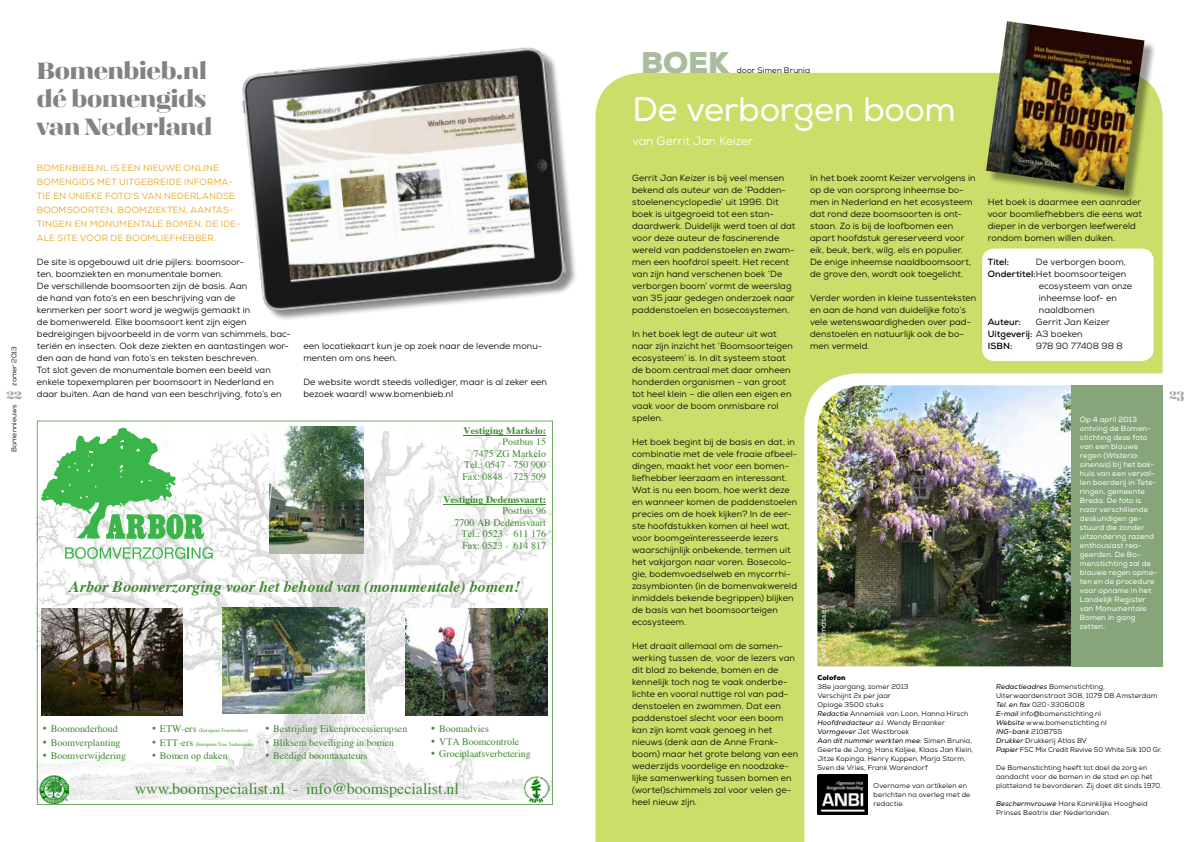
<style>
.page{position:relative;width:1191px;height:842px;background:#fff}
.page>*{position:absolute;margin:0;border:0;box-sizing:border-box;transform-origin:0 0}
.t1{font:34px "Nexa";letter-spacing:-.01em;color:#fff}
.t2{font:900 29.9px "Nexa";color:#aabc9e}
.t3{font:23.8px/28px "Magnel";letter-spacing:-.01em;color:#808285}
.t4{font:italic 700 16px "Times";color:#3c8a2e}
.t5{font:16px "Times";color:#3c8a2e}
.t6{font:14px "Magnel";color:#a7a9ac}
.t7{font:12px "Nexa";letter-spacing:-.005em;color:#fff}
.t8{font:10px/11.5px "Times";letter-spacing:.005em;color:#3c8a2e;text-align:right}
.t9{font:700 10px "Times";color:#3c8a2e}
.t10{font:9px/12px "Nexa";letter-spacing:.01em;color:#000}
.t11{font:9px/14px "Nexa";letter-spacing:.02em;color:#e8a216}
.t12{font:700 9px "Nexa";color:#000}
.t13{font:8px "Nexa";letter-spacing:.015em;color:#000}
.t14{font:7.5px/9px "Nexa";letter-spacing:.015em;color:#fff}
.t15{font:7px/9px "Nexa";letter-spacing:.02em;color:#000}
.t16{font:7px "Nexa";color:#000}
.t17{font:900 7px "Nexa";letter-spacing:.02em;color:#000}
.t18{font:5px "Times";letter-spacing:-.015em;color:#3c8a2e}
.s1{font-weight:700}
.s2{font-style:italic}
.s3{font-size:10px}
</style>
<div class="page">
<div style="left:595px;top:73px;width:209px;height:769px;background:#ccde69"></div>
<div style="left:795px;top:73px;width:367px;height:344px;background:#ccde69"></div>
<svg style="left:805px;top:373px;width:358px;height:402px"></svg>
<img style="left:817px;top:385px;width:254px;height:281px">
<img style="left:817px;top:775px;width:51px;height:40px">
<div style="left:988px;top:23px;width:168px;height:179px;background:#000;opacity:.4"></div>
<img style="left:986px;top:21px;width:158px;height:169px">
<div style="left:982px;top:249px;width:171px;height:112px;background:#fff;border-radius:12px"></div>
<div style="left:244px;top:49px;width:334px;height:272px;background:#000;opacity:.45"></div>
<img style="left:242px;top:47px;width:330px;height:268px">
<img style="left:37px;top:421px;width:516px;height:384px">
<div style="left:1071px;top:385px;width:91px;height:281px;background:#87a57a"></div>
<h3 class="t3" style="left:37px;top:57px;width:177px">Bomenbieb.nl dé bomengids van Nederland</h3>
<h2 class="t2" style="left:641px;top:43px;width:90px">BOEK</h2>
<p class="t13" style="left:737px;top:65px;width:75px">door Simen Brunia</p>
<h1 class="t1" style="left:632px;top:89px;width:325px">De verborgen boom</h1>
<h3 class="t7" style="left:632px;top:133px;width:122px">van Gerrit Jan Keizer</h3>
<p class="t11" style="left:37px;top:161px;width:205px">BOMENBIEB.NL IS EEN NIEUWE ONLINE BOMENGIDS MET UITGEBREIDE INFORMA-TIE EN UNIEKE FOTO'S VAN NEDERLANDSE BOOMSOORTEN, BOOMZIEKTEN, AANTAS-TINGEN EN MONUMENTALE BOMEN. DE IDE-ALE SITE VOOR DE BOOMLIEFHEBBER.</p>
<p class="t10" style="left:37px;top:256px;width:256px">De site is opgebouwd uit drie pijlers: boomsoor-<br>ten, boomziekten en monumentale bomen.<br>De verschillende boomsoorten zijn de basis. Aan<br>de hand van foto’s en een beschrijving van de<br>kenmerken per soort word je wegwijs gemaakt in<br>de bomenwereld. Elke boomsoort kent zijn eigen bedreigingen bijvoorbeeld in de vorm van schimmels, bac&shy;teriën en insecten. Ook deze ziekten en aantastingen wor&shy;den aan de hand van foto’s en teksten beschreven.<br>Tot slot geven de monumentale bomen een beeld van enkele topexemplaren per boomsoort in Nederland en daar buiten. Aan de hand van een beschrijving, foto’s en</p>
<p class="t10" style="left:632px;top:172px;width:165px">Gerrit Jan Keizer is bij veel mensen bekend als auteur van de ‘Padden&shy;stoelenencyclopedie’ uit 1996. Dit boek is uitgegroeid tot een stan&shy;daardwerk. Duidelijk werd toen al dat voor deze auteur de fascinerende wereld van paddenstoelen en zwam&shy;men een hoofdrol speelt. Het recent van zijn hand verschenen boek ‘De verborgen boom’ vormt de weerslag van 35 jaar gedegen onderzoek naar paddenstoelen en bosecosystemen.</p>
<p class="t10" style="left:632px;top:328px;width:162px">In het boek legt de auteur uit wat naar zijn inzicht het ‘Boomsoorteigen ecosysteem’ is. In dit systeem staat de boom centraal met daar omheen honderden organismen - van groot tot heel klein – die allen een eigen en vaak voor de boom onmisbare rol spelen.</p>
<p class="t10" style="left:632px;top:436px;width:167px">Het boek begint bij de basis en dat, in combinatie met de vele fraaie afbeel&shy;dingen, maakt het voor een bomen&shy;liefhebber leerzaam en interessant.<br>Wat is nu een boom, hoe werkt deze en wanneer komen de paddenstoelen precies om de hoek kijken? In de eer&shy;ste hoofdstukken komen al heel wat, voor boomgeïnteresseerde lezers waarschijnlijk onbekende, termen uit het vakjargon naar voren. Bosecolo&shy;gie, bodemvoedselweb en mycorrhi&shy;zasymbionten (in de bomenvakwereld inmiddels bekende begrippen) blijken de basis van het boomsoorteigen ecosysteem.</p>
<p class="t10" style="left:632px;top:640px;width:168px">Het draait allemaal om de samen&shy;werking tussen de, voor de lezers van dit blad zo bekende, bomen en de kennelijk toch nog te vaak onderbe&shy;lichte en vooral nuttige rol van pad&shy;denstoelen en zwammen. Dat een paddenstoel slecht voor een boom kan zijn komt vaak genoeg in het nieuws (denk aan de Anne Frank&shy;boom) maar het grote belang van een wederzijds voordelige en noodzake&shy;lijke samenwerking tussen bomen en (wortel)schimmels zal voor velen ge&shy;heel nieuw zijn.</p>
<p class="t10" style="left:810px;top:172px;width:167px">In het boek zoomt Keizer vervolgens in op de van oorsprong inheemse bo&shy;men in Nederland en het ecosysteem dat rond deze boomsoorten is ont&shy;staan. Zo is bij de loofbomen een apart hoofdstuk gereserveerd voor eik, beuk, berk, wilg, els en populier.<br>De enige inheemse naaldboomsoort, de grove den, wordt ook toegelicht.</p>
<p class="t10" style="left:810px;top:292px;width:168px">Verder worden in kleine tussenteksten en aan de hand van duidelijke foto’s vele wetenswaardigheden over pad&shy;denstoelen en natuurlijk ook de bo&shy;men vermeld.</p>
<p class="t10" style="left:987px;top:196px;width:156px">Het boek is daarmee een aanrader voor boomliefhebbers die eens wat dieper in de verborgen leefwereld rondom bomen willen duiken.</p>
<p class="t12" style="left:987px;top:256px;width:23px">Titel:</p>
<p class="t10" style="left:1036px;top:256px;width:91px">De verborgen boom,</p>
<p class="t10" style="left:987px;top:268px;width:140px"><span class="s1">Ondertitel:</span>Het boomsoorteigen</p>
<p class="t10" style="left:1038px;top:280px;width:95px">ecosysteem van onze</p>
<p class="t10" style="left:1038px;top:292px;width:80px">inheemse loof- en</p>
<p class="t10" style="left:1038px;top:304px;width:57px">naaldbomen</p>
<p class="t12" style="left:987px;top:316px;width:35px">Auteur:</p>
<p class="t10" style="left:987px;top:316px;width:123px;text-indent:48px">Gerrit Jan Keizer<br><span class="s1">Uitgeverij:</span> A3 boeken<br><span class="s1">ISBN:</span></p>
<p class="t10" style="left:1036px;top:340px;width:88px">978 90 77408 98 8</p>
<p class="t10" style="left:303px;top:340px;width:240px">een locatiekaart kun je op zoek naar de levende monu&shy;menten om ons heen.</p>
<p class="t10" style="left:303px;top:376px;width:245px">De website wordt steeds vollediger, maar is al zeker een bezoek waard! www.bomenbieb.nl</p>
<p class="t16" style="left:10px;top:386px;width:41px;rotate:-90deg">zomer 2013</p>
<h3 class="t6" style="left:6px;top:385px;width:17px">22</h3>
<h3 class="t6" style="left:1169px;top:385px;width:17px">23</h3>
<p class="t16" style="left:10px;top:452px;width:49px;rotate:-90deg">Bomennieuws</p>
<p class="t14" style="left:1080px;top:415px;width:79px">Op 4 april 2013 ontving de Bomen&shy;stichting deze foto van een blauwe regen (<span class="s2">Wisteria sinensis</span>) bij het bak&shy;huis van een verval&shy;len boerderij in Tete&shy;ringen, gemeente<br>Breda. De foto is naar verschillende deskundigen ge&shy;stuurd die zonder uitzondering razend enthousiast rea&shy;geerden. De Bo&shy;menstichting zal de blauwe regen opme&shy;ten en de procedure voor opname in het<br>Landelijk Register van Monumentale<br>Bomen in gang zetten.</p>
<p class="t9" style="left:463px;top:421px;width:84px">Vestiging Markelo:</p>
<p class="t8" style="left:462px;top:435px;width:85px">Postbus 15<br>7475 ZG Markelo<br>Tel.: 0547 - 750 900<br>Fax: 0848 - 725 509</p>
<p class="t9" style="left:443px;top:490px;width:104px">Vestiging Dedemsvaart:</p>
<p class="t8" style="left:454px;top:504px;width:93px">Postbus 96<br>7700 AB Dedemsvaart<br>Tel.: 0523 - 611 176<br>Fax: 0523 - 614 817</p>
<h3 class="t4" style="left:69px;top:572px;width:453px">Arbor Boomverzorging voor het behoud van (monumentale) bomen!</h3>
<p class="t14" style="left:819px;top:663px;width:60px;rotate:-90deg">Eva Thomassen</p>
<p class="t17" style="left:817px;top:673px;width:30px">Colofon</p>
<p class="t15" style="left:817px;top:682px;width:157px">38e jaargang, zomer 2013<br>Verschijnt 2x per jaar<br>Oplage 3500 stuks<br><span class="s2">Redactie</span> Annemiek van Loon, Hanna Hirsch<br><span class="s2">Hoofdredacteur a.i.</span> Wendy Braanker<br><span class="s2">Vormgever</span> Jet Westbroek<br><span class="s2">Aan dit nummer werkten mee:</span> Simen Brunia,<br>Geerte de Jong, Hans Kaljee, Klaas Jan Klein,<br>Jitze Kopinga, Henry Kuppen, Marja Storm,<br>Sven de Vries, Frank Warendorf</p>
<p class="t15" style="left:873px;top:781px;width:98px">Overname van artikelen en berichten na overleg met de redactie.</p>
<p class="t15" style="left:996px;top:682px;width:167px"><span class="s2">Redactieadres</span> Bomenstichting,<br>Uiterwaardenstraat 308, 1079 DB Amsterdam<br><span class="s2">Tel. en fax</span> 020-3306008<br><span class="s2">E-mail</span> info@bomenstichting.nl<br><span class="s2">Website</span> www.bomenstichting.nl<br><span class="s2">ING-bank</span> 2108755<br><span class="s2">Drukker</span> Drukkerij Atlas BV<br><span class="s2">Papier</span> FSC Mix Credit Revive 50 White Silk 100 Gr.</p>
<p class="t15" style="left:996px;top:763px;width:167px">De Bomenstichting heeft tot doel de zorg en aandacht voor de bomen in de stad en op het platteland te bevorderen. Zij doet dit sinds 1970.</p>
<p class="t15" style="left:996px;top:799px;width:153px"><span class="s2">Beschermvrouwe</span> Hare Koninklijke Hoogheid<br>Prinses Beatrix der Nederlanden</p>
<p class="t8" style="left:431px;top:722px;width:60px">• Boomadvies</p>
<p class="t8" style="left:431px;top:735px;width:90px">• VTA Boomcontrole</p>
<p class="t8" style="left:431px;top:747px;width:101px">• Groeiplaatsverbetering</p>
<h3 class="t5" style="left:135px;top:774px;width:326px">www.boomspecialist.nl - info@boomspecialist.nl</h3>
<p class="t8" style="left:42px;top:722px;width:77px">• Boomonderhoud</p>
<p class="t8" style="left:42px;top:736px;width:80px">• Boomverplanting</p>
<p class="t8" style="left:42px;top:749px;width:85px">• Boomverwijdering</p>
<p class="t8" style="left:265px;top:722px;width:144px">• Bestrijding Eikenprocessierupsen</p>
<p class="t8" style="left:265px;top:736px;width:130px">• Bliksem beveiliging in bomen</p>
<p class="t8" style="left:265px;top:749px;width:104px">• Beëdigd boomtaxateurs</p>
<p class="t18" style="left:152px;top:726px;width:98px">• <span class="s3">ETW-ers</span> (European Treeworkers)</p>
<p class="t18" style="left:152px;top:739px;width:104px">• <span class="s3">ETT-ers</span> (European Tree Technisians)</p>
<p class="t8" style="left:152px;top:749px;width:77px">• Bomen op daken</p>
</div>
